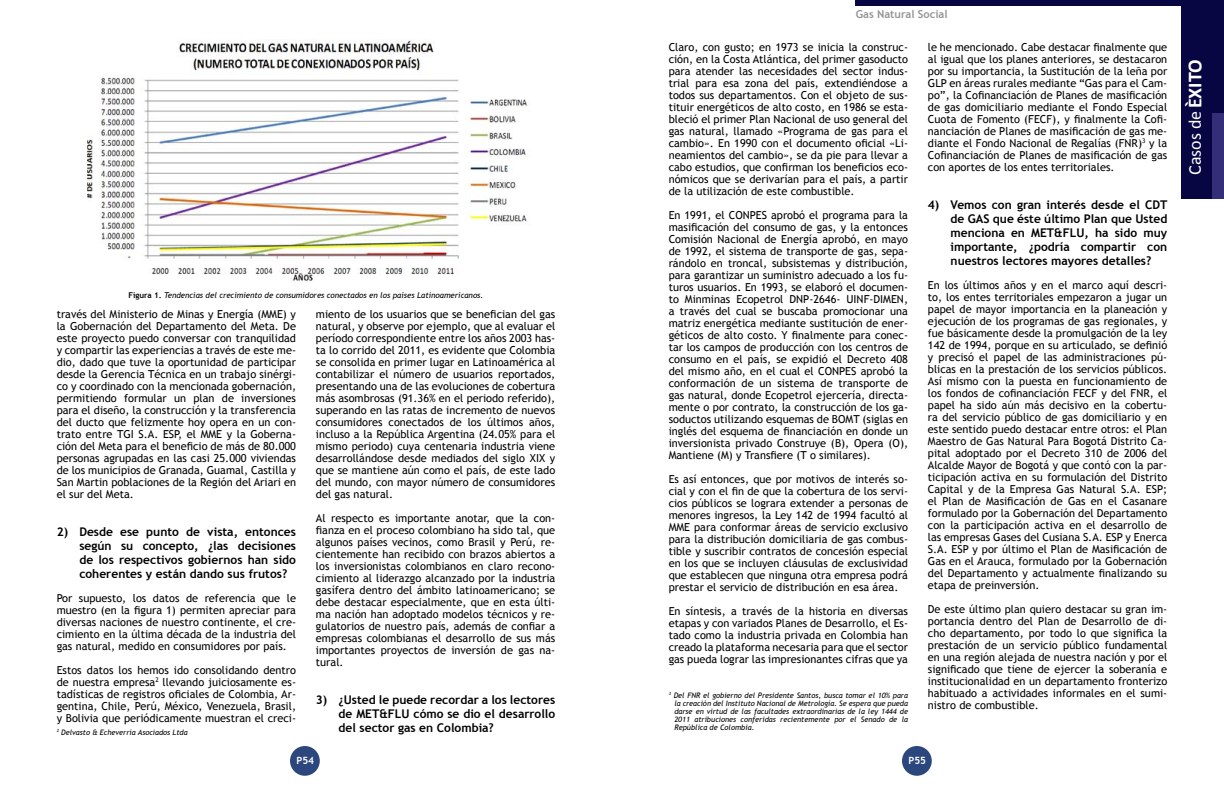
<style>
.page{position:relative;width:1224px;height:792px;background:#fff}
.page>*{position:absolute;margin:0;border:0;box-sizing:border-box;transform-origin:0 0}
.t1{font:18px "Calibri";color:#fff}
.t2{font:700 12px/14px "Trebuchet MS";color:#000;text-align:justify}
.t3{font:11px/12px "Trebuchet MS";color:#000;text-align:justify}
.t4{font:700 11px "Trebuchet MS";color:#939598}
.t5{font:700 10px "Trebuchet MS";color:#fff}
.t6{font:italic 8px "Trebuchet MS";color:#000}
.t7{font:italic 7.5px/8px "Trebuchet MS";color:#000;text-align:justify}
.s1{font-weight:700;font-style:normal}
.s2{font-weight:700;font-size:20px}
</style>
<div class="page">
<img style="left:86px;top:40px;width:441px;height:241px">
<div style="left:1181px;top:0;width:43px;height:198px;background:#070642"></div>
<div style="left:855px;top:0;width:369px;height:6px;background:#070642"></div>
<div style="left:1213px;top:113px;width:11px;height:85px;background:#332e77"></div>
<div style="left:902px;top:746px;width:30px;height:30px;background:#2c467e;border-radius:50%"></div>
<div style="left:290px;top:746px;width:30px;height:30px;background:#2c467e;border-radius:50%"></div>
<p class="t6" style="left:129px;top:290px;width:356px"><span class="s1">Figura 1.</span> Tendencias del crecimiento de consumidores conectados en los países Latinoamericanos.</p>
<p class="t3" style="left:57px;top:308px;width:241px">través del Ministerio de Minas y Energía (MME) y la Gobernación del Departamento del Meta. De este proyecto puedo conversar con tranquilidad y compartir las experiencias a través de este me&shy;dio, dado que tuve la oportunidad de participar desde la Gerencia Técnica en un trabajo sinérgi&shy;co y coordinado con la mencionada gobernación, permitiendo formular un plan de inversiones para el diseño, la construcción y la transferencia del ducto que felizmente hoy opera en un con&shy;trato entre TGI S.A. ESP, el MME y la Goberna&shy;ción del Meta para el beneficio de más de 80.000 personas agrupadas en las casi 25.000 viviendas de los municipios de Granada, Guamal, Castilla y San Martin poblaciones de la Región del Ariari en el sur del Meta.</p>
<p class="t2" style="left:79px;top:524px;width:218px;text-indent:-23px">2) Desde ese punto de vista, entonces según su concepto, ¿las decisiones de los respectivos gobiernos han sido coherentes y están dando sus frutos?</p>
<p class="t3" style="left:57px;top:592px;width:241px">Por supuesto, los datos de referencia que le muestro (en la figura 1) permiten apreciar para diversas naciones de nuestro continente, el cre&shy;cimiento en la última década de la industria del gas natural, medido en consumidores por país.</p>
<p class="t3" style="left:57px;top:664px;width:241px">Estos datos los hemos ido consolidando dentro de nuestra empresa<sup>2</sup> llevando juiciosamente es&shy;tadísticas de registros oficiales de Colombia, Ar&shy;gentina, Chile, Perú, México, Venezuela, Brasil, y Bolivia que periódicamente muestran el creci-</p>
<p class="t7" style="left:57px;top:728px;width:132px"><sup>2</sup> Delvasto &amp; Echeverría Asociados Ltda</p>
<p class="t3" style="left:316px;top:308px;width:241px">miento de los usuarios que se benefician del gas natural, y observe por ejemplo, que al evaluar el período correspondiente entre los años 2003 has&shy;ta lo corrido del 2011, es evidente que Colombia se consolida en primer lugar en Latinoamérica al contabilizar el número de usuarios reportados, presentando una de las evoluciones de cobertura más asombrosas (91.36% en el periodo referido), superando en las ratas de incremento de nuevos consumidores conectados de los últimos años, incluso a la República Argentina (24.05% para el mismo periodo) cuya centenaria industria viene desarrollándose desde mediados del siglo XIX y que se mantiene aún como el país, de este lado del mundo, con mayor número de consumidores del gas natural.</p>
<p class="t3" style="left:316px;top:512px;width:241px">Al respecto es importante anotar, que la con&shy;fianza en el proceso colombiano ha sido tal, que algunos países vecinos, como Brasil y Perú, re&shy;cientemente han recibido con brazos abiertos a los inversionistas colombianos en claro recono&shy;cimiento al liderazgo alcanzado por la industria gasífera dentro del ámbito latinoamericano; se debe destacar especialmente, que en esta últi&shy;ma nación han adoptado modelos técnicos y re&shy;gulatorios de nuestro país, además de confiar a empresas colombianas el desarrollo de sus más importantes proyectos de inversión de gas na&shy;tural.</p>
<p class="t2" style="left:339px;top:692px;width:218px;text-indent:-23px">3) ¿Usted le puede recordar a los lectores de MET&amp;FLU cómo se dio el desarrollo del sector gas en Colombia?</p>
<p class="t4" style="left:856px;top:7px;width:93px">Gas Natural Social</p>
<p class="t3" style="left:669px;top:41px;width:241px">Claro, con gusto; en 1973 se inicia la construc&shy;ción, en la Costa Atlántica, del primer gasoducto para atender las necesidades del sector indus&shy;trial para esa zona del país, extendiéndose a todos sus departamentos. Con el objeto de sus&shy;tituir energéticos de alto costo, en 1986 se esta&shy;bleció el primer Plan Nacional de uso general del gas natural, llamado «Programa de gas para el cambio». En 1990 con el documento oficial «Li&shy;neamientos del cambio», se da pie para llevar a cabo estudios, que confirman los beneficios eco&shy;nómicos que se derivarían para el país, a partir de la utilización de este combustible.</p>
<p class="t3" style="left:669px;top:209px;width:241px">En 1991, el CONPES aprobó el programa para la masificación del consumo de gas, y la entonces Comisión Nacional de Energía aprobó, en mayo de 1992, el sistema de transporte de gas, sepa&shy;rándolo en troncal, subsistemas y distribución, para garantizar un suministro adecuado a los fu&shy;turos usuarios. En 1993, se elaboró el documen&shy;to Minminas Ecopetrol DNP-2646- UINF-DIMEN, a través del cual se buscaba promocionar una matriz energética mediante sustitución de ener&shy;géticos de alto costo. Y finalmente para conec&shy;tar los campos de producción con los centros de consumo en el país, se expidió el Decreto 408 del mismo año, en el cual el CONPES aprobó la conformación de un sistema de transporte de gas natural, donde Ecopetrol ejercería, directa&shy;mente o por contrato, la construcción de los ga&shy;soductos utilizando esquemas de BOMT (siglas en inglés del esquema de financiación en donde un inversionista privado Construye (B), Opera (O), Mantiene (M) y Transfiere (T o similares).</p>
<p class="t3" style="left:669px;top:473px;width:241px">Es así entonces, que por motivos de interés so&shy;cial y con el fin de que la cobertura de los servi&shy;cios públicos se lograra extender a personas de menores ingresos, la Ley 142 de 1994 facultó al MME para conformar áreas de servicio exclusivo para la distribución domiciliaria de gas combus&shy;tible y suscribir contratos de concesión especial en los que se incluyen cláusulas de exclusividad que establecen que ninguna otra empresa podrá prestar el servicio de distribución en esa área.</p>
<p class="t3" style="left:669px;top:605px;width:241px">En síntesis, a través de la historia en diversas etapas y con variados Planes de Desarrollo, el Es&shy;tado como la industria privada en Colombia han creado la plataforma necesaria para que el sector gas pueda lograr las impresionantes cifras que ya</p>
<p class="t7" style="left:674px;top:691px;width:235px;text-indent:-6px"><sup>3</sup> Del FNR el gobierno del Presidente Santos, busca tomar el 10% para la creación del Instituto Nacional de Metrología. Se espera que pueda darse en virtud de las facultades extraordinarias de la ley 1444 de 2011 atribuciones conferidas recientemente por el Senado de la República de Colombia.</p>
<p class="t3" style="left:928px;top:41px;width:241px">le he mencionado. Cabe destacar finalmente que al igual que los planes anteriores, se destacaron por su importancia, la Sustitución de la leña por GLP en áreas rurales mediante “Gas para el Cam&shy;po”, la Cofinanciación de Planes de masificación de gas domiciliario mediante el Fondo Especial Cuota de Fomento (FECF), y finalmente la Cofi&shy;nanciación de Planes de masificación de gas me&shy;diante el Fondo Nacional de Regalías (FNR)<sup>3</sup> y la Cofinanciación de Planes de masificación de gas con aportes de los entes territoriales.</p>
<p class="t2" style="left:951px;top:197px;width:218px;text-indent:-23px">4) Vemos con gran interés desde el CDT de GAS que éste último Plan que Usted menciona en MET&amp;FLU, ha sido muy importante, ¿podría compartir con nuestros lectores mayores detalles?</p>
<p class="t3" style="left:928px;top:279px;width:241px">En los últimos años y en el marco aquí descri&shy;to, los entes territoriales empezaron a jugar un papel de mayor importancia en la planeación y ejecución de los programas de gas regionales, y fue básicamente desde la promulgación de la ley 142 de 1994, porque en su articulado, se definió y precisó el papel de las administraciones pú&shy;blicas en la prestación de los servicios públicos.<br>Así mismo con la puesta en funcionamiento de los fondos de cofinanciación FECF y del FNR, el papel ha sido aún más decisivo en la cobertu&shy;ra del servicio público de gas domiciliario y en este sentido puedo destacar entre otros: el Plan Maestro de Gas Natural Para Bogotá Distrito Ca&shy;pital adoptado por el Decreto 310 de 2006 del Alcalde Mayor de Bogotá y que contó con la par&shy;ticipación activa en su formulación del Distrito Capital y de la Empresa Gas Natural S.A. ESP; el Plan de Masificación de Gas en el Casanare formulado por la Gobernación del Departamento con la participación activa en el desarrollo de las empresas Gases del Cusiana S.A. ESP y Enerca S.A. ESP y por último el Plan de Masificación de Gas en el Arauca, formulado por la Gobernación del Departamento y actualmente finalizando su etapa de preinversión.</p>
<p class="t3" style="left:928px;top:603px;width:241px">De este último plan quiero destacar su gran im&shy;portancia dentro del Plan de Desarrollo de di&shy;cho departamento, por todo lo que significa la prestación de un servicio público fundamental en una región alejada de nuestra nación y por el significado que tiene de ejercer la soberanía e institucionalidad en un departamento fronterizo habituado a actividades informales en el sumi&shy;nistro de combustible.</p>
<p class="t5" style="left:296px;top:754px;width:19px">P54</p>
<p class="t5" style="left:908px;top:754px;width:19px">P55</p>
<h1 class="t1" style="left:1184px;top:175px;width:117px;rotate:-90deg">Casos de <span class="s2">ÈXITO</span></h1>
</div>
